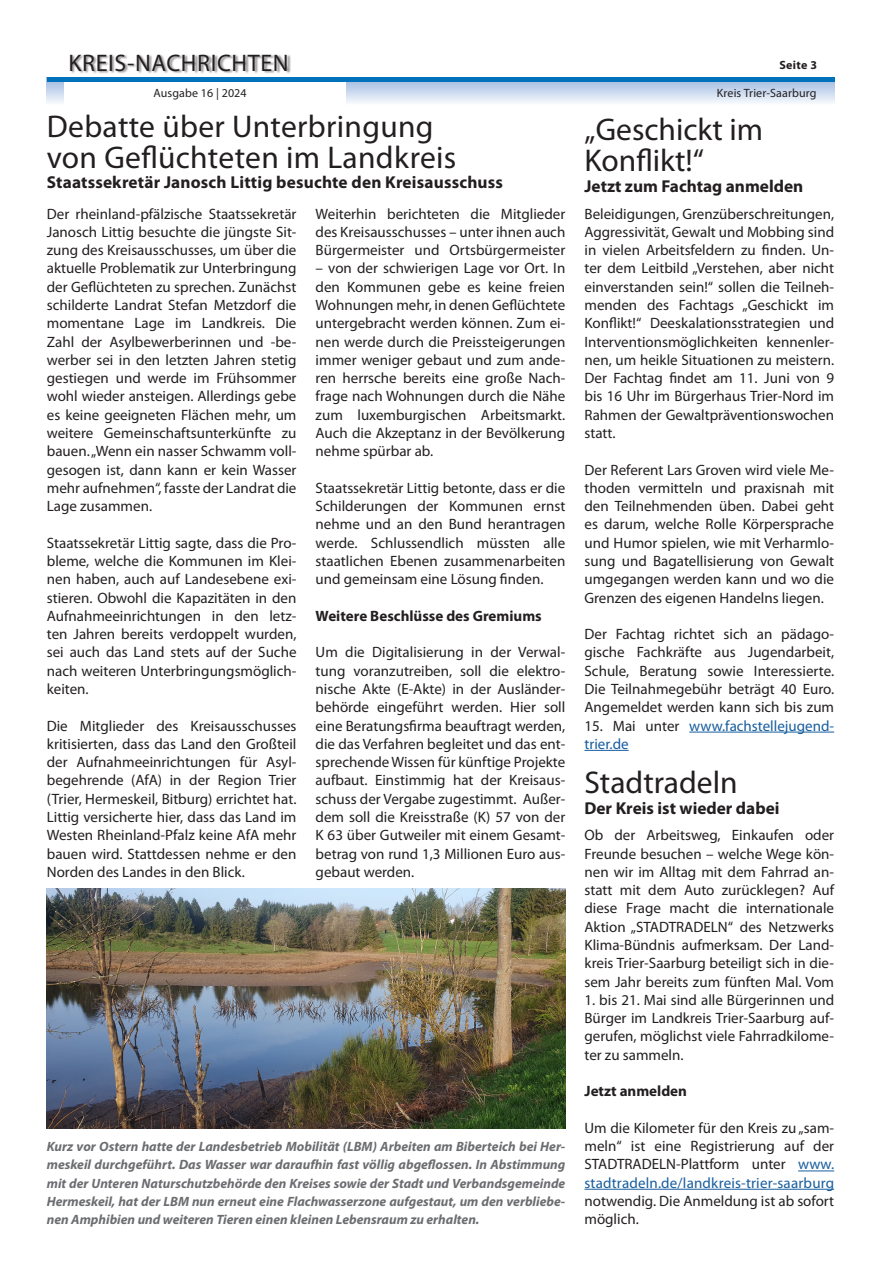
<style>
.page{position:relative;width:881px;height:1263px;background:#fff}
.page>*{position:absolute;margin:0;border:0;box-sizing:border-box;transform-origin:0 0}
.Headline{font:31.5px "Myriad Pro";letter-spacing:.005em;color:#231f20}
.t1{font:24px "Myriad Pro";letter-spacing:.025em;color:#231f20}
.Subline{font:700 17.25px "Myriad Pro";letter-spacing:.005em;color:#231f20}
.Fließtext{font:15px/18.3px "Myriad Pro";color:#231f20;text-align:justify}
.Fließtext-2{font:700 15px "Myriad Pro";color:#231f20}
.Fließtext-3{font:15px/18.3px "Myriad Pro";color:#175d9e}
.Bilduntertitel{font:italic 700 13.5px/18.3px "Myriad Pro";color:#6c6d70;text-align:justify}
.t2{font:12px "Myriad Pro";letter-spacing:.01em;color:#231f20}
.t3{font:700 12px "Myriad Pro";letter-spacing:.025em;color:#231f20}
.s1{color:#231f20}
.s2{color:#175d9e}
</style>
<div class="page">
<svg style="left:47px;top:82px;width:786px;height:21px;background:#cedbef"></svg>
<div style="left:64px;top:0;width:281px;height:113px;background:#fff"></div>
<div style="left:71px;top:54px;width:220px;height:20px;background:#231f20;opacity:.5"></div>
<hr style="left:47px;top:78px;width:786px;height:4px;background:#0072bc">
<hr style="left:689px;top:732px;width:144px;height:1px;background:#175d9e">
<hr style="left:584px;top:750px;width:44px;height:1px;background:#175d9e">
<img style="left:47px;top:889px;width:518px;height:239px">
<hr style="left:797px;top:1170px;width:36px;height:1px;background:#175d9e">
<hr style="left:584px;top:1189px;width:249px;height:1px;background:#175d9e">
<h2 class="t1" style="left:68px;top:48px;width:221px">KREIS-NACHRICHTEN</h2>
<p class="t2" style="left:153px;top:86px;width:95px">Ausgabe 16 | 2024</p>
<p class="Headline" style="left:47px;top:107px;width:388px">Debatte über Unterbringung</p>
<p class="Headline" style="left:47px;top:138px;width:411px">von Geflüchteten im Landkreis</p>
<p class="Subline" style="left:47px;top:171px;width:457px">Staatssekretär Janosch Littig besuchte den Kreisausschuss</p>
<p class="Fließtext" style="left:47px;top:204px;width:251px">Der rheinland-pfälzische Staatssekretär Janosch Littig besuchte die jüngste Sit&shy;zung des Kreisausschusses, um über die aktuelle Problematik zur Unterbringung der Geflüchteten zu sprechen. Zunächst schilderte Landrat Stefan Metzdorf die momentane Lage im Landkreis. Die Zahl der Asylbewerberinnen und -be&shy;werber sei in den letzten Jahren stetig gestiegen und werde im Frühsommer wohl wieder ansteigen. Allerdings gebe es keine geeigneten Flächen mehr, um weitere Gemeinschaftsunterkünfte zu bauen. „Wenn ein nasser Schwamm voll&shy;gesogen ist, dann kann er kein Wasser mehr aufnehmen“, fasste der Landrat die Lage zusammen.</p>
<p class="Fließtext" style="left:47px;top:533px;width:251px">Staatssekretär Littig sagte, dass die Pro&shy;bleme, welche die Kommunen im Klei&shy;nen haben, auch auf Landesebene exi&shy;stieren. Obwohl die Kapazitäten in den Aufnahmeeinrichtungen in den letz&shy;ten Jahren bereits verdoppelt wurden, sei auch das Land stets auf der Suche nach weiteren Unterbringungsmöglich&shy;keiten.</p>
<p class="Fließtext" style="left:47px;top:716px;width:251px">Die Mitglieder des Kreisausschusses kritisierten, dass das Land den Großteil der Aufnahmeeinrichtungen für Asyl&shy;begehrende (AfA) in der Region Trier (Trier, Hermeskeil, Bitburg) errichtet hat.<br>Littig versicherte hier, dass das Land im Westen Rheinland-Pfalz keine AfA mehr bauen wird. Stattdessen nehme er den Norden des Landes in den Blick.</p>
<p class="Fließtext" style="left:315px;top:204px;width:251px">Weiterhin berichteten die Mitglieder des Kreisausschusses – unter ihnen auch Bürgermeister und Ortsbürgermeister</p>
<p class="Fließtext" style="left:315px;top:259px;width:251px">– von der schwierigen Lage vor Ort. In den Kommunen gebe es keine freien Wohnungen mehr, in denen Geflüchtete untergebracht werden können. Zum ei&shy;nen werde durch die Preissteigerungen immer weniger gebaut und zum ande&shy;ren herrsche bereits eine große Nach&shy;frage nach Wohnungen durch die Nähe zum luxemburgischen Arbeitsmarkt.<br>Auch die Akzeptanz in der Bevölkerung nehme spürbar ab.</p>
<p class="Fließtext" style="left:315px;top:478px;width:251px">Staatssekretär Littig betonte, dass er die Schilderungen der Kommunen ernst nehme und an den Bund herantragen werde. Schlussendlich müssten alle staatlichen Ebenen zusammenarbeiten und gemeinsam eine Lösung finden.</p>
<p class="Fließtext-2" style="left:315px;top:606px;width:227px">Weitere Beschlüsse des Gremiums</p>
<p class="Fließtext" style="left:315px;top:643px;width:251px">Um die Digitalisierung in der Verwal&shy;tung voranzutreiben, soll die elektro&shy;nische Akte (E-Akte) in der Ausländer&shy;behörde eingeführt werden. Hier soll eine Beratungsfirma beauftragt werden, die das Verfahren begleitet und das ent&shy;sprechende Wissen für künftige Projekte aufbaut. Einstimmig hat der Kreisaus&shy;schuss der Vergabe zugestimmt. Außer&shy;dem soll die Kreisstraße (K) 57 von der K 63 über Gutweiler mit einem Gesamt&shy;betrag von rund 1,3 Millionen Euro aus&shy;gebaut werden.</p>
<p class="Bilduntertitel" style="left:47px;top:1137px;width:520px">Kurz vor Ostern hatte der Landesbetrieb Mobilität (LBM) Arbeiten am Biberteich bei Her&shy;meskeil durchgeführt. Das Wasser war daraufhin fast völlig abgeflossen. In Abstimmung mit der Unteren Naturschutzbehörde den Kreises sowie der Stadt und Verbandsgemeinde Hermeskeil, hat der LBM nun erneut eine Flachwasserzone aufgestaut, um den verbliebe&shy;nen Amphibien und weiteren Tieren einen kleinen Lebensraum zu erhalten.</p>
<p class="t3" style="left:779px;top:57px;width:39px">Seite 3</p>
<p class="t2" style="left:716px;top:86px;width:101px">Kreis Trier-Saarburg</p>
<p class="Headline" style="left:584px;top:110px;width:180px">„Geschickt im</p>
<p class="Headline" style="left:584px;top:141px;width:121px">Konflikt!“</p>
<p class="Subline" style="left:584px;top:175px;width:220px">Jetzt zum Fachtag anmelden</p>
<p class="Fließtext" style="left:584px;top:204px;width:251px">Beleidigungen, Grenzüberschreitungen, Aggressivität, Gewalt und Mobbing sind in vielen Arbeitsfeldern zu finden. Un&shy;ter dem Leitbild „Verstehen, aber nicht einverstanden sein!“ sollen die Teilneh&shy;menden des Fachtags „Geschickt im Konflikt!“ Deeskalationsstrategien und Interventionsmöglichkeiten kennenler&shy;nen, um heikle Situationen zu meistern.<br>Der Fachtag findet am 11. Juni von 9 bis 16 Uhr im Bürgerhaus Trier-Nord im Rahmen der Gewaltpräventionswochen statt.</p>
<p class="Fließtext" style="left:584px;top:460px;width:251px">Der Referent Lars Groven wird viele Me&shy;thoden vermitteln und praxisnah mit den Teilnehmenden üben. Dabei geht es darum, welche Rolle Körpersprache und Humor spielen, wie mit Verharmlo&shy;sung und Bagatellisierung von Gewalt umgegangen werden kann und wo die Grenzen des eigenen Handelns liegen.</p>
<p class="Fließtext" style="left:584px;top:625px;width:251px">Der Fachtag richtet sich an pädago&shy;gische Fachkräfte aus Jugendarbeit, Schule, Beratung sowie Interessierte.<br>Die Teilnahmegebühr beträgt 40 Euro.<br>Angemeldet werden kann sich bis zum</p>
<p class="Fließtext-3" style="left:584px;top:716px;width:251px"><span class="s1">15. Mai unter</span> www.fachstellejugend&shy;trier.de</p>
<p class="Headline" style="left:584px;top:763px;width:155px">Stadtradeln</p>
<p class="Subline" style="left:584px;top:796px;width:196px">Der Kreis ist wieder dabei</p>
<p class="Fließtext" style="left:584px;top:826px;width:251px">Ob der Arbeitsweg, Einkaufen oder Freunde besuchen – welche Wege kön&shy;nen wir im Alltag mit dem Fahrrad an&shy;statt mit dem Auto zurücklegen? Auf diese Frage macht die internationale Aktion „STADTRADELN“ des Netzwerks Klima-Bündnis aufmerksam. Der Land&shy;kreis Trier-Saarburg beteiligt sich in die&shy;sem Jahr bereits zum fünften Mal. Vom</p>
<p class="Fließtext" style="left:584px;top:990px;width:251px">1. bis 21. Mai sind alle Bürgerinnen und Bürger im Landkreis Trier-Saarburg auf&shy;gerufen, möglichst viele Fahrradkilome&shy;ter zu sammeln.</p>
<p class="Fließtext-2" style="left:584px;top:1081px;width:104px">Jetzt anmelden</p>
<p class="Fließtext" style="left:584px;top:1118px;width:251px">Um die Kilometer für den Kreis zu „sam&shy;meln“ ist eine Registrierung auf der STADTRADELN-Plattform unter <span class="s2">www. stadtradeln.de/landkreis-trier-saarburg </span>notwendig. Die Anmeldung ist ab sofort möglich.</p>
</div>
